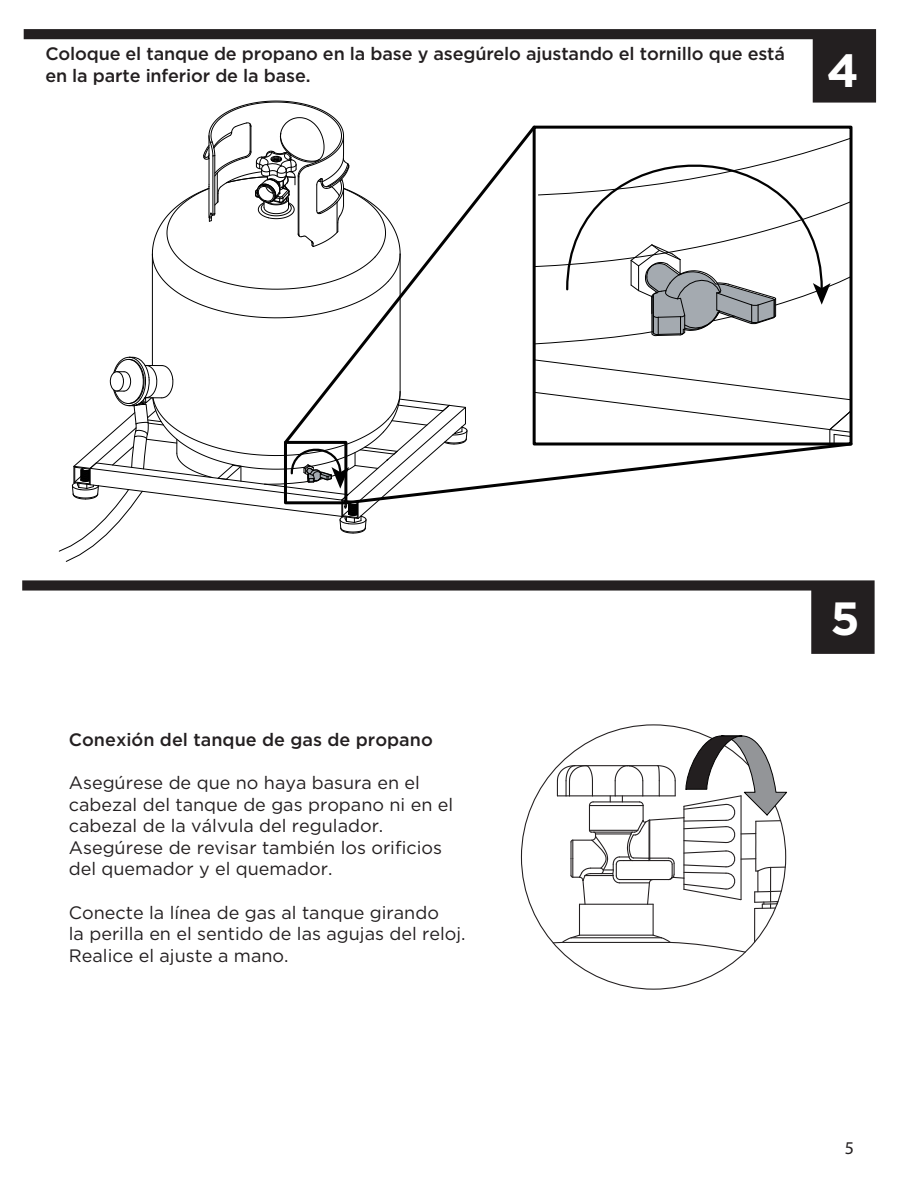
<style>
.page{position:relative;width:918px;height:1188px;background:#fff}
.page>*{position:absolute;margin:0;border:0;box-sizing:border-box;transform-origin:0 0}
.t1{font:700 46.5px "Gotham";color:#fff}
.t2{font:18px/21.6px "Gotham";color:#231f20}
.t3{font:500 18px/21.6px "Gotham";letter-spacing:-.01em;color:#231f20}
.t4{font:18px "Myriad Pro";color:#231f20}
</style>
<div class="page">
<svg style="left:24px;top:29px;width:852px;height:74px"></svg>
<hr style="left:152px;top:254px;width:1px;height:112px;background:#010101">
<svg style="left:152px;top:100px;width:249px;height:218px"></svg>
<svg style="left:281px;top:123px;width:255px;height:234px"></svg>
<svg style="left:58px;top:357px;width:795px;height:205px"></svg>
<svg style="left:533px;top:124px;width:319px;height:221px"></svg>
<svg style="left:22px;top:580px;width:853px;height:74px"></svg>
<svg style="left:652px;top:934px;width:95px;height:19px"></svg>
<svg style="left:552px;top:934px;width:29px;height:10px"></svg>
<hr style="left:653px;top:904px;width:1px;height:31px;background:#231f20">
<hr style="left:579px;top:904px;width:1px;height:31px;background:#231f20">
<hr style="left:562px;top:942px;width:108px;height:1px;background:#231f20">
<hr style="left:579px;top:935px;width:74px;height:1px;background:#231f20">
<hr style="left:571px;top:937px;width:90px;height:1px;background:#231f20">
<hr style="left:754px;top:908px;width:1px;height:34px;background:#231f20">
<svg style="left:556px;top:735px;width:231px;height:175px"></svg>
<p class="t3" style="left:45px;top:43px;width:741px">Coloque el tanque de propano en la base y asegúrelo ajustando el tornillo que está en la parte inferior de la base.</p>
<h1 class="t1" style="left:827px;top:39px;width:34px">4</h1>
<p class="t3" style="left:69px;top:728px;width:365px">Conexión del tanque de gas de propano</p>
<p class="t2" style="left:69px;top:771px;width:386px">Asegúrese de que no haya basura en el cabezal del tanque de gas propano ni en el cabezal de la válvula del regulador.<br>Asegúrese de revisar también los orificios del quemador y el quemador.</p>
<p class="t2" style="left:69px;top:901px;width:398px">Conecte la línea de gas al tanque girando<br>la perilla en el sentido de las agujas del reloj.<br>Realice el ajuste a mano.</p>
<h1 class="t1" style="left:831px;top:588px;width:31px">5</h1>
<p class="t4" style="left:845px;top:1137px;width:11px">5</p>
</div>
